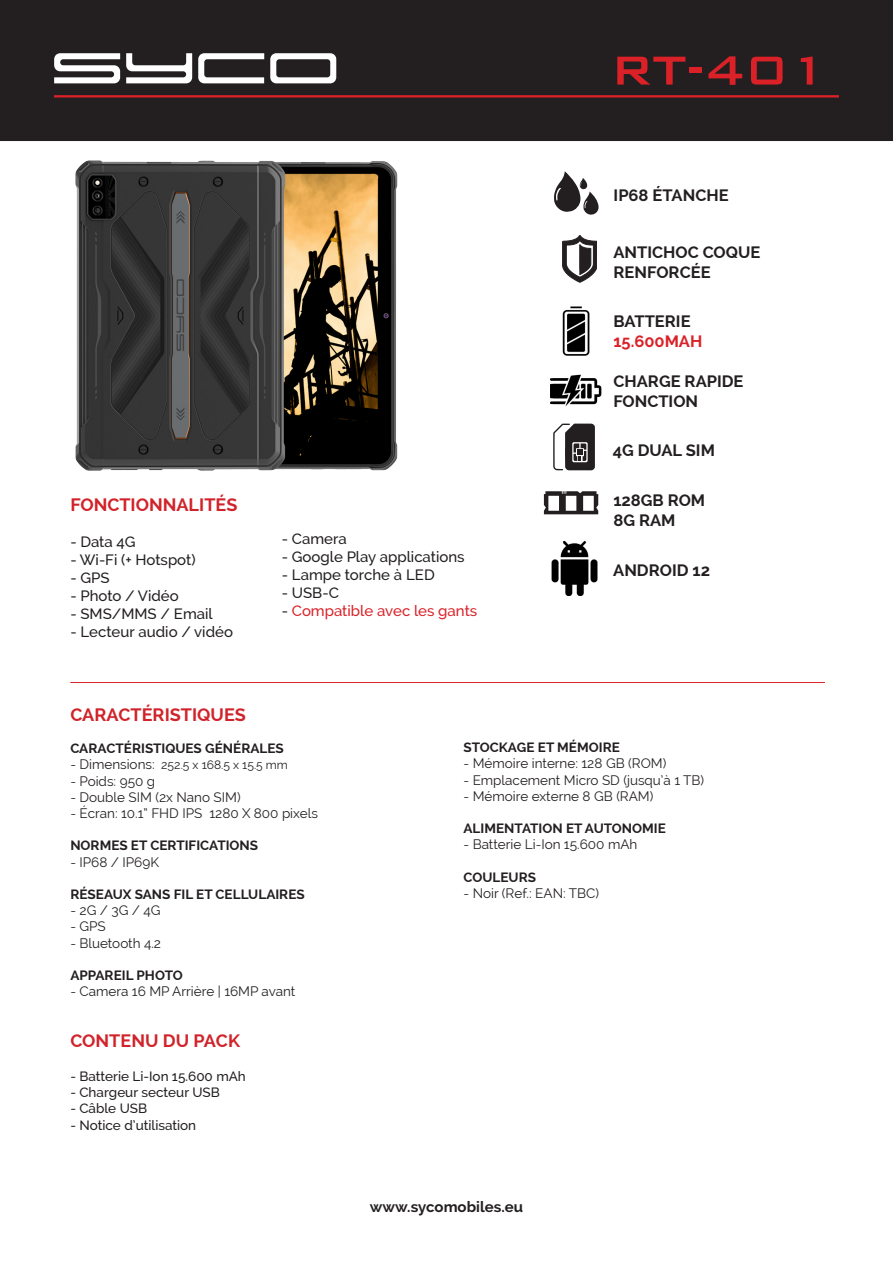
<style>
.page{position:relative;width:893px;height:1263px;background:#fff}
.page>*{position:absolute;margin:0;border:0;box-sizing:border-box;transform-origin:0 0}
.t1{font:500 54px "Bank Gothic BT";color:#da2128}
.t2{font:700 18px "Raleway";color:#d1232a}
.t3{font:700 16.5px/19.8px "Raleway";color:#231f20}
.t4{font:700 16.5px "Raleway";color:#da2128}
.t5{font:500 15px "Raleway";color:#231f20}
.t6{font:500 15px "Raleway";color:#da2128}
.t7{font:700 15px "Raleway";color:#231f20}
.t8{font:13.5px "Raleway";color:#231f20}
.t9{font:700 13.5px "Raleway";color:#231f20}
.t10{font:500 13.5px "Raleway";color:#231f20}
.t11{font:12px "Raleway";color:#231f20}
.s1{color:#231f20}
.s2{font-size:13.5px}
</style>
<div class="page">
<div style="left:1px;top:1px;width:891px;height:139px;background:#231f20"></div>
<div style="left:0;top:0;width:893px;height:141px;border:2px solid #231f20"></div>
<hr style="left:54px;top:95px;width:785px;height:3px;background:#da2128">
<svg style="left:54px;top:53px;width:282px;height:30px"></svg>
<svg style="left:554px;top:171px;width:45px;height:44px"></svg>
<svg style="left:563px;top:235px;width:33px;height:47px"></svg>
<svg style="left:553px;top:424px;width:42px;height:46px"></svg>
<hr style="left:70px;top:682px;width:755px;height:1px;background:#da2128">
<img style="left:562px;top:306px;width:28px;height:50px">
<img style="left:550px;top:374px;width:52px;height:32px">
<img style="left:551px;top:542px;width:47px;height:54px">
<img style="left:75px;top:160px;width:323px;height:311px">
<svg style="left:544px;top:491px;width:54px;height:23px"></svg>
<p class="t1" style="left:610px;top:41px;width:221px">RT-401</p>
<p class="t3" style="left:614px;top:185px;width:117px">IP68 ÉTANCHE</p>
<p class="t3" style="left:613px;top:243px;width:148px">ANTICHOC COQUE</p>
<p class="t3" style="left:613px;top:263px;width:99px">RENFORCÉE</p>
<p class="t3" style="left:613px;top:311px;width:79px">BATTERIE</p>
<p class="t4" style="left:613px;top:331px;width:90px">15.600MAH</p>
<p class="t3" style="left:613px;top:371px;width:132px">CHARGE RAPIDE<br>FONCTION</p>
<p class="t2" style="left:70px;top:494px;width:169px">FONCTIONNALITÉS</p>
<p class="t5" style="left:70px;top:533px;width:67px">- Data 4G</p>
<p class="t5" style="left:70px;top:551px;width:127px">- Wi-Fi (+ Hotspot)</p>
<p class="t5" style="left:70px;top:569px;width:41px">- GPS</p>
<p class="t5" style="left:70px;top:587px;width:110px">- Photo / Vidéo</p>
<p class="t5" style="left:70px;top:605px;width:144px">- SMS/MMS / Email</p>
<p class="t5" style="left:70px;top:623px;width:164px">- Lecteur audio / vidéo</p>
<p class="t5" style="left:282px;top:530px;width:66px">- Camera</p>
<p class="t5" style="left:282px;top:548px;width:184px">- Google Play applications</p>
<p class="t5" style="left:282px;top:566px;width:155px">- Lampe torche à LED</p>
<p class="t5" style="left:282px;top:584px;width:59px">- USB-C</p>
<p class="t6" style="left:282px;top:602px;width:197px"><span class="s1">-</span> Compatible avec les gants</p>
<p class="t3" style="left:613px;top:441px;width:104px">4G DUAL SIM</p>
<p class="t3" style="left:613px;top:490px;width:93px">128GB ROM</p>
<p class="t3" style="left:613px;top:510px;width:64px">8G RAM</p>
<p class="t3" style="left:613px;top:561px;width:98px">ANDROID 12</p>
<p class="t2" style="left:70px;top:704px;width:177px">CARACTÉRISTIQUES</p>
<p class="t9" style="left:70px;top:741px;width:215px">CARACTÉRISTIQUES GÉNÉRALES</p>
<p class="t11" style="left:70px;top:758px;width:219px"><span class="s2">- Dimensions:</span> 252.5 x 168.5 x 15.5 mm</p>
<p class="t8" style="left:70px;top:773px;width:86px">- Poids: 950 g</p>
<p class="t8" style="left:70px;top:789px;width:172px">- Double SIM (2x Nano SIM)</p>
<p class="t8" style="left:70px;top:805px;width:249px">- Écran: 10.1” FHD IPS 1280 X 800 pixels</p>
<p class="t9" style="left:70px;top:838px;width:189px">NORMES ET CERTIFICATIONS</p>
<p class="t8" style="left:70px;top:854px;width:90px">- IP68 / IP69K</p>
<p class="t9" style="left:70px;top:886px;width:236px">RÉSEAUX SANS FIL ET CELLULAIRES</p>
<p class="t8" style="left:70px;top:902px;width:92px">- 2G / 3G / 4G</p>
<p class="t8" style="left:70px;top:919px;width:37px">- GPS</p>
<p class="t8" style="left:70px;top:935px;width:92px">- Bluetooth 4.2</p>
<p class="t9" style="left:70px;top:967px;width:114px">APPAREIL PHOTO</p>
<p class="t8" style="left:70px;top:983px;width:227px">- Camera 16 MP Arrière | 16MP avant</p>
<p class="t2" style="left:70px;top:1030px;width:171px">CONTENU DU PACK</p>
<p class="t10" style="left:70px;top:1068px;width:177px">- Batterie Li-Ion 15.600 mAh</p>
<p class="t10" style="left:70px;top:1084px;width:151px">- Chargeur secteur USB</p>
<p class="t10" style="left:70px;top:1101px;width:78px">- Câble USB</p>
<p class="t10" style="left:70px;top:1117px;width:127px">- Notice d’utilisation</p>
<p class="t9" style="left:463px;top:740px;width:158px">STOCKAGE ET MÉMOIRE</p>
<p class="t8" style="left:463px;top:756px;width:204px">- Mémoire interne: 128 GB (ROM)</p>
<p class="t8" style="left:463px;top:772px;width:242px">- Emplacement Micro SD (jusqu’à 1 TB)</p>
<p class="t8" style="left:463px;top:788px;width:191px">- Mémoire externe 8 GB (RAM)</p>
<p class="t9" style="left:463px;top:821px;width:204px">ALIMENTATION ET AUTONOMIE</p>
<p class="t8" style="left:463px;top:837px;width:175px">- Batterie Li-Ion 15.600 mAh</p>
<p class="t9" style="left:463px;top:869px;width:74px">COULEURS</p>
<p class="t8" style="left:463px;top:885px;width:137px">- Noir (Ref.: EAN: TBC)</p>
<p class="t7" style="left:370px;top:1198px;width:155px">www.sycomobiles.eu</p>
</div>
